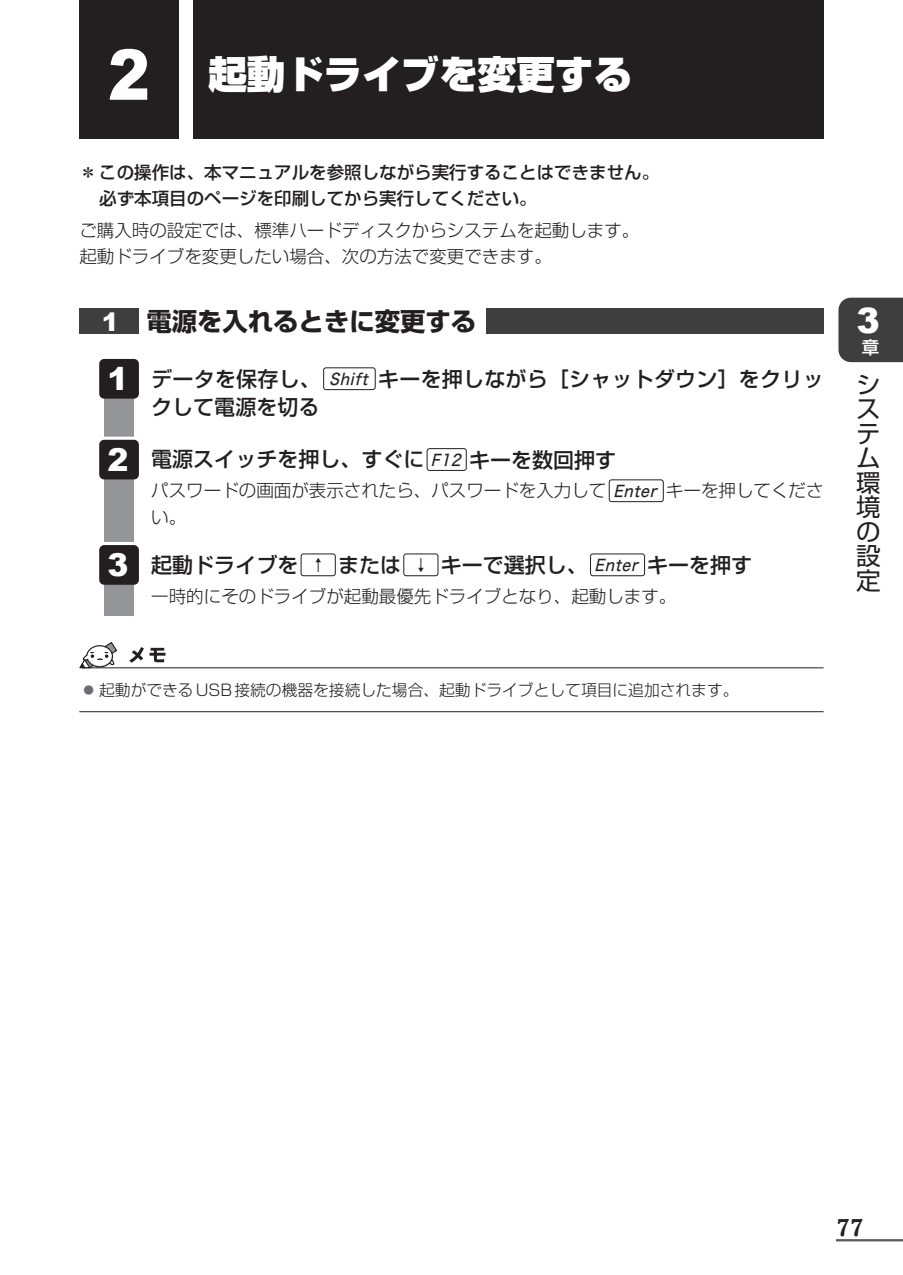
<style>
.page{position:relative;width:903px;height:1275px;background:#fff}
.page>*{position:absolute;margin:0;border:0;box-sizing:border-box;transform-origin:0 0}
.t1{font:900 38.5px "Shin Go Pro";color:#fff}
.t2{font:900 35px "Arial";color:#fff}
.t3{font:900 31.5px "Arial";color:#fff}
.t4{font:700 25.38px "Shin Go Pro";color:#231f20}
.t5{font:24.5px/24.5px "Shin Go Pro";color:#231f20;text-align:justify}
.t6{font:23.97px "MO Suuji HA H Dn";color:#231f20;scale:.95 1}
.t7{font:500 21px/28px "Shin Go Pro";color:#231f20}
.t8{font:300 17.5px/26.2px "Shin Go Pro";color:#231f20}
.t9{font:500 17.5px/26.2px "Shin Go Pro";color:#231f20}
.t10{font:500 17.5px "Shin Go Pro";color:#fff}
.t11{font:300 15.75px "Shin Go Pro";color:#231f20}
.s1{font-family:"Arial";font-size:70px}
.s2{font-family:"Arial";font-weight:900;color:#fff}
.s3{font-family:"Hira Kaku Std W5";font-weight:400;font-style:italic;font-size:15.75px}
.s4{font-weight:400;font-size:15.75px}
.s5{font-size:10.5px;color:#6c6d70}
</style>
<div class="page">
<div style="left:838px;top:298px;width:65px;height:64px;background:#3e3e3f"></div>
<div style="left:193px;top:0;width:630px;height:139px;background:#231f20"></div>
<div style="left:79px;top:0;width:100px;height:139px;background:#231f20"></div>
<hr style="left:836px;top:1239px;width:67px;height:2px;background:#57585a">
<div style="left:104px;top:362px;width:30px;height:253px;background:#939598"></div>
<div style="left:99px;top:437px;width:724px;height:8px;background:#fff"></div>
<div style="left:99px;top:542px;width:724px;height:9px;background:#fff"></div>
<div style="left:79px;top:308px;width:60px;height:26px;background:#3e3e3f"></div>
<div style="left:486px;top:308px;width:337px;height:26px;background:#3e3e3f"></div>
<div style="left:323px;top:368px;width:52px;height:22px;border:1px solid #231f20;border-radius:2px"></div>
<div style="left:427px;top:448px;width:39px;height:23px;border:1px solid #231f20;border-radius:2px"></div>
<div style="left:609px;top:480px;width:54px;height:22px;border:1px solid #231f20;border-radius:2px"></div>
<div style="left:301px;top:554px;width:35px;height:22px;border:1px solid #231f20;border-radius:2px"></div>
<div style="left:403px;top:554px;width:35px;height:22px;border:1px solid #231f20;border-radius:2px"></div>
<div style="left:590px;top:554px;width:55px;height:22px;border:1px solid #231f20;border-radius:2px"></div>
<hr style="left:82px;top:667px;width:741px;height:1px;background:#231f20">
<hr style="left:79px;top:711px;width:744px;height:1px;background:#231f20">
<svg style="left:129px;top:647px;width:15px;height:16px"></svg>
<svg style="left:150px;top:648px;width:15px;height:14px"></svg>
<svg style="left:79px;top:642px;width:39px;height:26px"></svg>
<div style="left:99px;top:359px;width:40px;height:40px;background:#231f20;border-radius:5px"></div>
<div style="left:99px;top:440px;width:40px;height:39px;background:#231f20;border-radius:5px"></div>
<div style="left:99px;top:545px;width:40px;height:40px;background:#231f20;border-radius:5px"></div>
<h1 class="t1" style="left:108px;top:44px;width:525px"><span class="s1">2</span> 起動ドライブを変更する</h1>
<p class="t9" style="left:99px;top:157px;width:561px;text-indent:-20px">＊ この操作は、本マニュアルを参照しながら実行することはできません。必ず本項目のページを印刷してから実行してください。</p>
<p class="t8" style="left:79px;top:215px;width:562px">ご購入時の設定では、標準ハードディスクからシステムを起動します。起動ドライブを変更したい場合、次の方法で変更できます。</p>
<h3 class="t4" style="left:102px;top:301px;width:376px"><span class="s2">1</span> 電源を入れるときに変更する</h3>
<p class="t7" style="left:151px;top:362px;width:674px">データを保存し、 <span class="s3">Shift</span> キーを押しながら［シャットダウン］をクリックして電源を切る</p>
<p class="t7" style="left:151px;top:443px;width:466px">電源スイッチを押し、すぐに <span class="s3">F12</span> キーを数回押す</p>
<p class="t8" style="left:151px;top:475px;width:674px">パスワードの画面が表示されたら、パスワードを入力して <span class="s3">Enter</span> キーを押してください。</p>
<p class="t7" style="left:151px;top:548px;width:602px">起動ドライブを <span class="s4">↑</span> または <span class="s4">↓</span> キーで選択し、 <span class="s3">Enter</span> キーを押す</p>
<p class="t8" style="left:151px;top:581px;width:526px">一時的にそのドライブが起動最優先ドライブとなり、起動します。</p>
<h3 class="t3" style="left:108px;top:356px;width:23px">1</h3>
<h3 class="t3" style="left:108px;top:437px;width:23px">2</h3>
<h3 class="t3" style="left:108px;top:542px;width:23px">3</h3>
<p class="t11" style="left:83px;top:677px;width:657px"><span class="s5">●</span> 起動ができるUSB接続の機器を接続した場合、起動ドライブとして項目に追加されます。</p>
<h2 class="t2" style="left:856px;top:295px;width:25px">3</h2>
<p class="t10" style="left:862px;top:333px;width:19px">章</p>
<h3 class="t5" style="left:856px;top:369px;width:26px">システム環境の設定</h3>
<h3 class="t6" style="left:836px;top:1219px;width:31px">77</h3>
</div>
